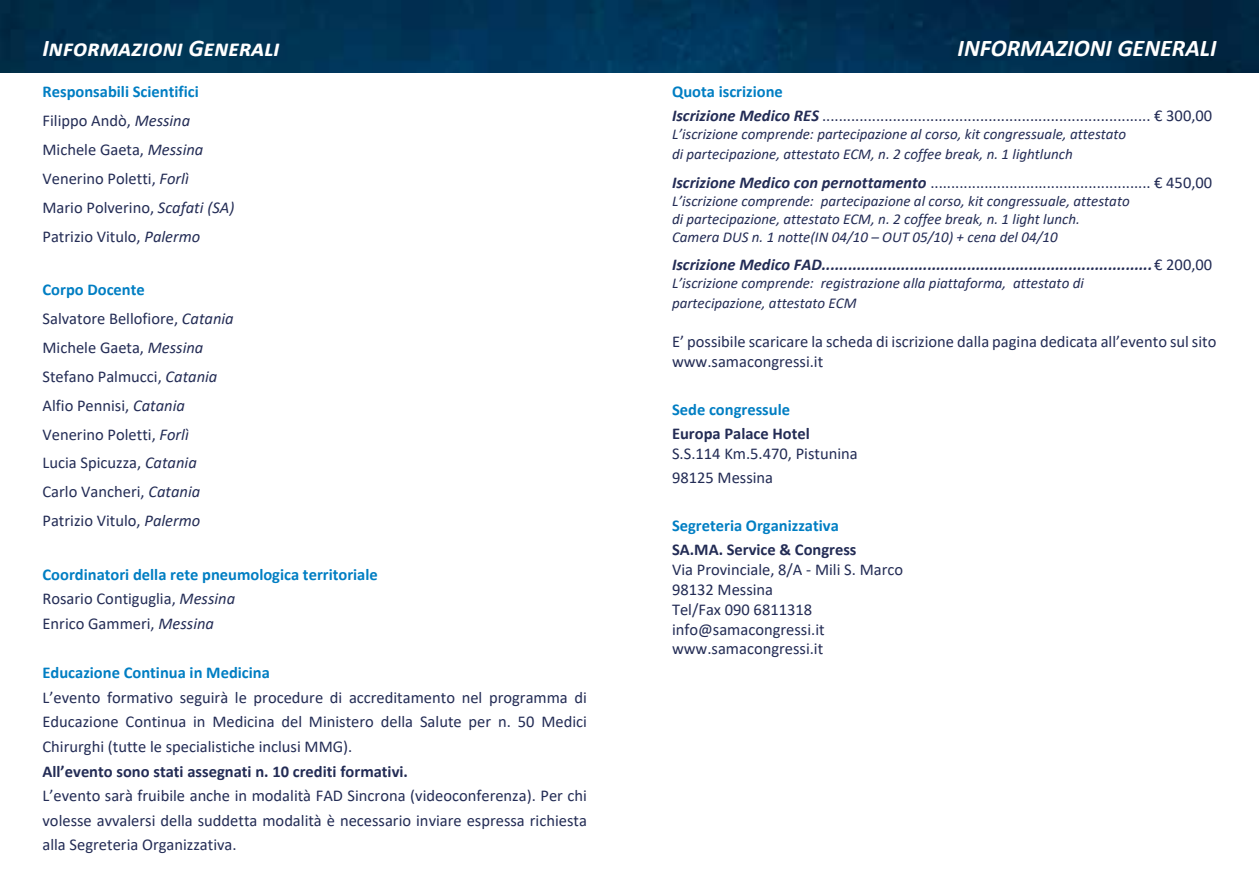
<style>
.page{position:relative;width:1259px;height:893px;background:#fff}
.page>*{position:absolute;margin:0;border:0;box-sizing:border-box;transform-origin:0 0}
.t1{font:italic 700 24px "Calibri";color:#fff}
.t2{font:16.5px/28.8px "Calibri";color:#232c55}
.t3{font:700 16.5px/24.6px "Calibri";color:#007ec3}
.t4{font:italic 700 16.5px "Calibri";color:#232c55}
.t5{font:700 16.5px "Calibri";color:#232c55}
.t6{font:italic 15px/19.8px "Calibri";color:#232c55}
.s1{font-weight:700;color:#007ec3}
.s2{font-style:italic}
.s3{font-weight:700;font-style:italic}
.s4{font-weight:400;font-style:normal}
.s5{font-weight:400;color:#232c55}
.s6{font-weight:400;font-style:italic;color:#232c55}
</style>
<div class="page">
<img style="left:0;top:0;width:1259px;height:73px">
<h1 class="t1" style="left:43px;top:31px;width:238px">Informazioni Generali</h1>
<h1 class="t1" style="left:957px;top:31px;width:260px">INFORMAZIONI GENERALI</h1>
<p class="t2" style="left:43px;top:77px;width:193px"><span class="s1">Responsabili Scientifici<br></span>Filippo Andò, <span class="s2">Messina<br></span>Michele Gaeta, <span class="s2">Messina<br></span>Venerino Poletti, <span class="s2">Forlì<br></span>Mario Polverino, <span class="s2">Scafati (SA)<br></span>Patrizio Vitulo, <span class="s2">Palermo</span></p>
<p class="t2" style="left:672px;top:79px;width:542px;line-height:24px"><span class="s1">Quota iscrizione<br></span><span class="s3">Iscrizione Medico RES</span> ............................................................................... € 300,00</p>
<p class="t6" style="left:672px;top:124px;width:456px">L’iscrizione comprende: partecipazione al corso, kit congressuale, attestato di partecipazione, attestato ECM, n. 2 coffee break, n. 1 lightlunch</p>
<p class="t2" style="left:672px;top:167px;width:542px"><span class="s3">Iscrizione Medico con pernottamento</span> ..................................................... € 450,00</p>
<p class="t6" style="left:672px;top:191px;width:459px;line-height:18px">L’iscrizione comprende: partecipazione al corso, kit congressuale, attestato di partecipazione, attestato ECM, n. 2 coffee break, n. 1 light lunch.<br>Camera DUS n. 1 notte(IN 04/10 – OUT 05/10) + cena del 04/10</p>
<p class="t4" style="left:672px;top:253px;width:542px">Iscrizione Medico FAD...........................................................................<span class="s4">€ 200,00</span></p>
<p class="t6" style="left:672px;top:272px;width:413px">L’iscrizione comprende: registrazione alla piattaforma, attestato di partecipazione, attestato ECM</p>
<p class="t2" style="left:672px;top:331px;width:546px;line-height:19.8px">E’ possibile scaricare la scheda di iscrizione dalla pagina dedicata all’evento sul sito www.samacongressi.it</p>
<p class="t3" style="left:672px;top:397px;width:119px">Sede congressule</p>
<p class="t5" style="left:672px;top:422px;width:139px">Europa Palace Hotel</p>
<p class="t2" style="left:672px;top:441px;width:187px;line-height:24px">S.S.114 Km.5.470, Pistunina<br>98125 Messina</p>
<p class="t3" style="left:672px;top:513px;width:168px">Segreteria Organizzativa</p>
<p class="t5" style="left:672px;top:538px;width:186px">SA.MA. Service &amp; Congress</p>
<p class="t2" style="left:672px;top:559px;width:233px;line-height:19.8px">Via Provinciale, 8/A - Mili S. Marco<br>98132 Messina<br>Tel/Fax 090 6811318 info@samacongressi.it www.samacongressi.it</p>
<p class="t2" style="left:43px;top:275px;width:193px"><span class="s1">Corpo Docente<br></span>Salvatore Bellofiore, <span class="s2">Catania<br></span>Michele Gaeta, <span class="s2">Messina<br></span>Stefano Palmucci, <span class="s2">Catania<br></span>Alfio Pennisi, <span class="s2">Catania<br></span>Venerino Poletti, <span class="s2">Forlì<br></span>Lucia Spicuzza, <span class="s2">Catania<br></span>Carlo Vancheri, <span class="s2">Catania<br></span>Patrizio Vitulo, <span class="s2">Palermo</span></p>
<p class="t3" style="left:43px;top:562px;width:337px">Coordinatori della rete pneumologica territoriale<br><span class="s5">Rosario Contiguglia,</span> <span class="s6">Messina<br></span><span class="s5">Enrico Gammeri,</span> <span class="s6">Messina</span></p>
<p class="t3" style="left:43px;top:660px;width:229px">Educazione Continua in Medicina</p>
<p class="t2" style="left:43px;top:684px;width:546px;line-height:24.6px;text-align:justify">L’evento formativo seguirà le procedure di accreditamento nel programma di Educazione Continua in Medicina del Ministero della Salute per n. 50 Medici Chirurghi (tutte le specialistiche inclusi MMG).</p>
<p class="t5" style="left:43px;top:759px;width:367px">All’evento sono stati assegnati n. 10 crediti formativi.</p>
<p class="t2" style="left:43px;top:783px;width:546px;line-height:24.6px;text-align:justify">L’evento sarà fruibile anche in modalità FAD Sincrona (videoconferenza). Per chi volesse avvalersi della suddetta modalità è necessario inviare espressa richiesta alla Segreteria Organizzativa.</p>
</div>
